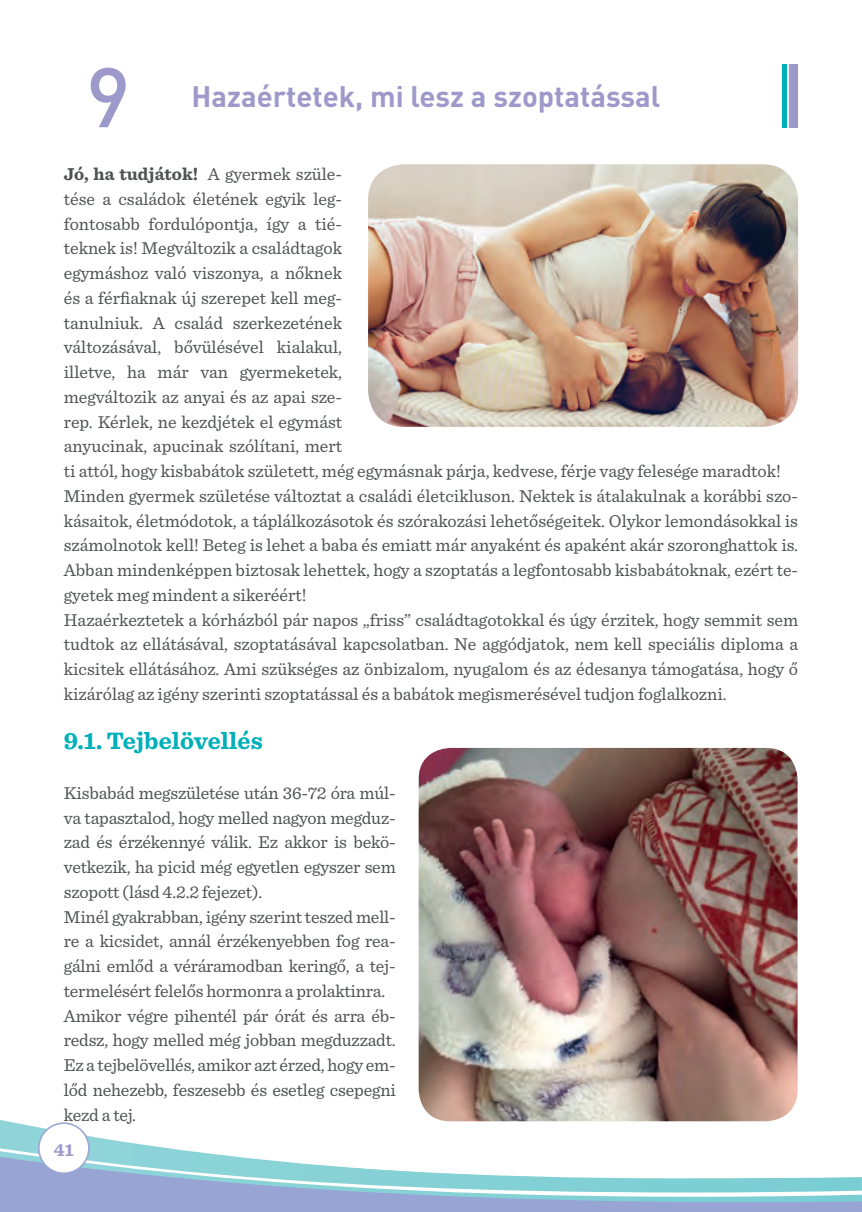
<style>
.page{position:relative;width:862px;height:1212px;background:#fff}
.page>*{position:absolute;margin:0;border:0;box-sizing:border-box;transform-origin:0 0}
.t1{font:500 83.02px "DIN Pro";color:#9d9acb}
.t2{font:700 29.25px "DIN Pro";color:#9d9acb}
.t3{font:700 24.75px "Sentinel";color:#00b0b9}
.t4{font:700 18.22px "Sentinel";color:#9d9acb}
.t5{font:18px/24.8px "Sentinel";color:#4f5152}
.s1{font-weight:700}
</style>
<div class="page">
<div style="left:0;top:1203px;width:861px;height:9px;background:#98a4d3"></div>
<svg style="left:0;top:1199px;width:861px;height:4px;background:#91aed3"></svg>
<svg style="left:0;top:972px;width:861px;height:227px"></svg>
<svg style="left:0;top:1028px;width:861px;height:164px"></svg>
<div style="left:39px;top:1123px;width:50px;height:50px;background:#fff;border-radius:50%"></div>
<div style="left:38px;top:1122px;width:52px;height:52px;border:2px solid #9da9d4;border-radius:50%"></div>
<img style="left:418px;top:748px;width:379px;height:373px">
<img style="left:368px;top:164px;width:429px;height:263px">
<div style="left:788px;top:64px;width:9px;height:63px;background:#9d9acb"></div>
<hr style="left:782px;top:64px;width:4px;height:63px;background:#00b0b9">
<h1 class="t1" style="left:86px;top:41px;width:46px">9</h1>
<h2 class="t2" style="left:191px;top:76px;width:470px">Hazaértetek, mi lesz a szoptatással</h2>
<p class="t5" style="left:64px;top:160px;width:735px"><span class="s1">Jó, ha tudjátok!</span> A gyermek szüle-<br>tése a családok életének egyik leg-<br>fontosabb fordulópontja, így a tié-<br>teknek is! Megváltozik a családtagok<br>egymáshoz való viszonya, a nőknek<br>és a férfiaknak új szerepet kell meg-<br>tanulniuk. A család szerkezetének<br>változásával, bővülésével kialakul,<br>illetve, ha már van gyermeketek,<br>megváltozik az anyai és az apai sze-<br>rep. Kérlek, ne kezdjétek el egymást<br>anyucinak, apucinak szólítani, mert<br>ti attól, hogy kisbabátok született, még egymásnak párja, kedvese, férje vagy felesége maradtok!<br>Minden gyermek születése változtat a családi életcikluson. Nektek is átalakulnak a korábbi szo&shy;kásaitok, életmódotok, a táplálkozásotok és szórakozási lehetőségeitek. Olykor lemondásokkal is számolnotok kell! Beteg is lehet a baba és emiatt már anyaként és apaként akár szoronghattok is.<br>Abban mindenképpen biztosak lehettek, hogy a szoptatás a legfontosabb kisbabátoknak, ezért te&shy;gyetek meg mindent a sikeréért!<br>Hazaérkeztetek a kórházból pár napos „friss” családtagotokkal és úgy érzitek, hogy semmit sem tudtok az ellátásával, szoptatásával kapcsolatban. Ne aggódjatok, nem kell speciális diploma a kicsitek ellátásához. Ami szükséges az önbizalom, nyugalom és az édesanya támogatása, hogy ő kizárólag az igény szerinti szoptatással és a babátok megismerésével tudjon foglalkozni.</p>
<h3 class="t3" style="left:64px;top:721px;width:200px">9.1. Tejbelövellés</h3>
<p class="t5" style="left:64px;top:779px;width:333px">Kisbabád megszületése után 36-72 óra múl&shy;va tapasztalod, hogy melled nagyon megduz&shy;zad és érzékennyé válik. Ez akkor is bekö&shy;vetkezik, ha picid még egyetlen egyszer sem szopott (lásd 4.2.2 fejezet).<br>Minél gyakrabban, igény szerint teszed mell&shy;re a kicsidet, annál érzékenyebben fog rea&shy;gálni emlőd a véráramodban keringő, a tej&shy;termelésért felelős hormonra a prolaktinra.<br>Amikor végre pihentél pár órát és arra éb&shy;redsz, hogy melled még jobban megduzzadt.<br>Ez a tejbelövellés, amikor azt érzed, hogy em&shy;lőd nehezebb, feszesebb és esetleg csepegni kezd a tej.</p>
<p class="t4" style="left:54px;top:1135px;width:21px">41</p>
</div>
